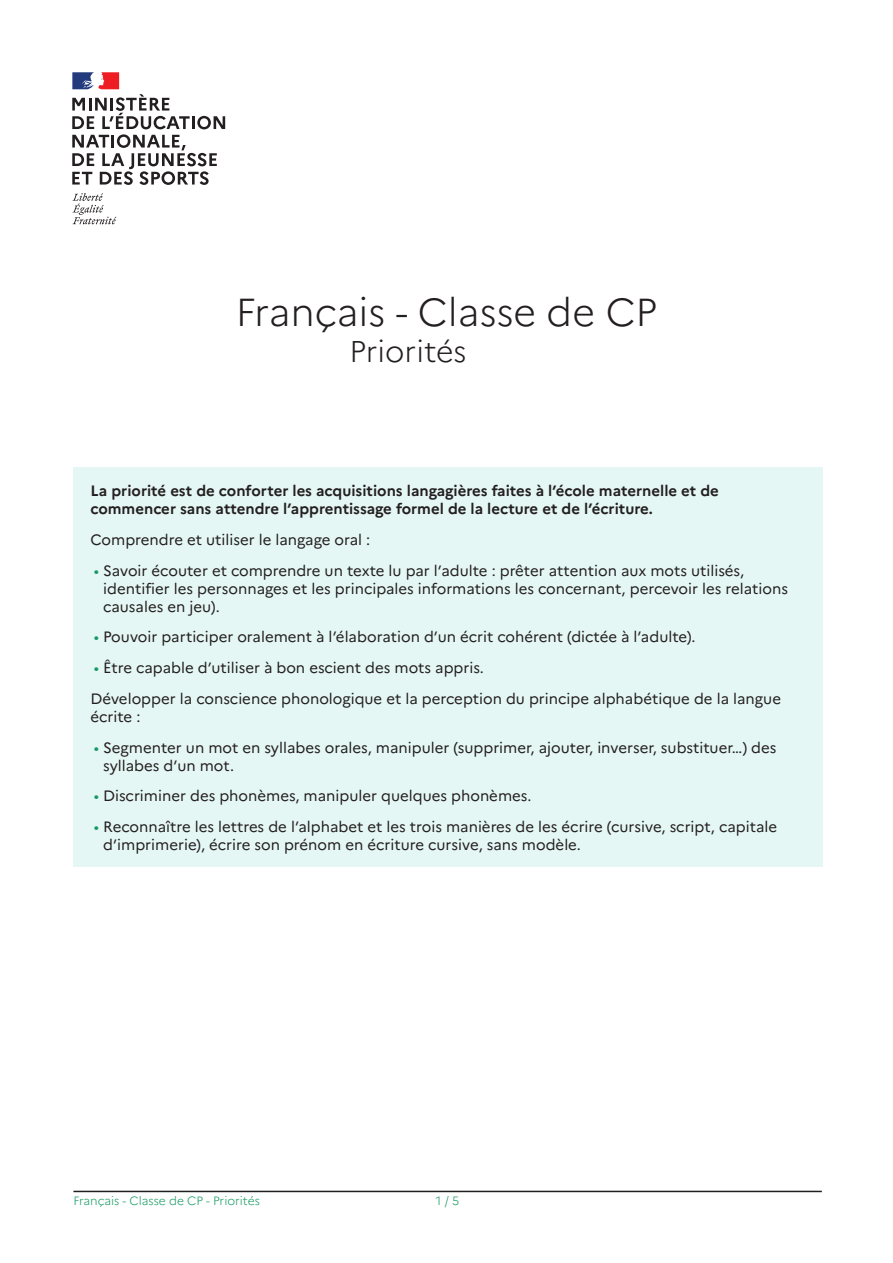
<style>
.page{position:relative;width:893px;height:1263px;background:#fff}
.page>*{position:absolute;margin:0;border:0;box-sizing:border-box;transform-origin:0 0}
.Titre_Doc{font:300 39px "Marianne";color:#231f20}
.Titre_Doc-2{font:300 30px "Marianne";color:#231f20}
.t1{font:15px/18px "Marianne";color:#231f20}
.t2{font:700 15px/18px "Marianne";color:#231f20}
.t3{font:300 12px "Marianne";color:#169b62}
.s1{color:#169b62}
</style>
<div class="page">
<hr style="left:73px;top:1191px;width:749px;height:1px;background:#231f20">
<div style="left:73px;top:468px;width:750px;height:399px;background:#e5f7f4"></div>
<svg style="left:72px;top:193px;width:44px;height:31px"></svg>
<svg style="left:72px;top:72px;width:153px;height:113px"></svg>
<p class="Titre_Doc" style="left:236px;top:288px;width:423px">Français - Classe de CP</p>
<p class="Titre_Doc-2" style="left:349px;top:333px;width:119px">Priorités</p>
<p class="t2" style="left:90px;top:482px;width:630px">La priorité est de conforter les acquisitions langagières faites à l’école maternelle et de commencer sans attendre l’apprentissage formel de la lecture et de l’écriture.</p>
<p class="t1" style="left:90px;top:530px;width:281px">Comprendre et utiliser le langage oral :</p>
<p class="t1" style="left:103px;top:561px;width:686px;text-indent:-9px"><span class="s1">•</span> Savoir écouter et comprendre un texte lu par l’adulte : prêter attention aux mots utilisés, identifier les personnages et les principales informations les concernant, percevoir les relations causales en jeu).</p>
<p class="t1" style="left:94px;top:628px;width:603px"><span class="s1">•</span> Pouvoir participer oralement à l’élaboration d’un écrit cohérent (dictée à l’adulte).</p>
<p class="t1" style="left:94px;top:659px;width:391px"><span class="s1">•</span> Être capable d’utiliser à bon escient des mots appris.</p>
<p class="t1" style="left:90px;top:689px;width:692px">Développer la conscience phonologique et la perception du principe alphabétique de la langue écrite :</p>
<p class="t1" style="left:103px;top:738px;width:675px;text-indent:-9px"><span class="s1">•</span> Segmenter un mot en syllabes orales, manipuler (supprimer, ajouter, inverser, substituer…) des syllabes d’un mot.</p>
<p class="t1" style="left:94px;top:787px;width:439px"><span class="s1">•</span> Discriminer des phonèmes, manipuler quelques phonèmes.</p>
<p class="t1" style="left:103px;top:818px;width:675px;text-indent:-9px"><span class="s1">•</span> Reconnaître les lettres de l’alphabet et les trois manières de les écrire (cursive, script, capitale d’imprimerie), écrire son prénom en écriture cursive, sans modèle.</p>
<p class="t3" style="left:73px;top:1193px;width:188px">Français - Classe de CP - Priorités</p>
<p class="t3" style="left:436px;top:1193px;width:25px">1 / 5</p>
</div>
